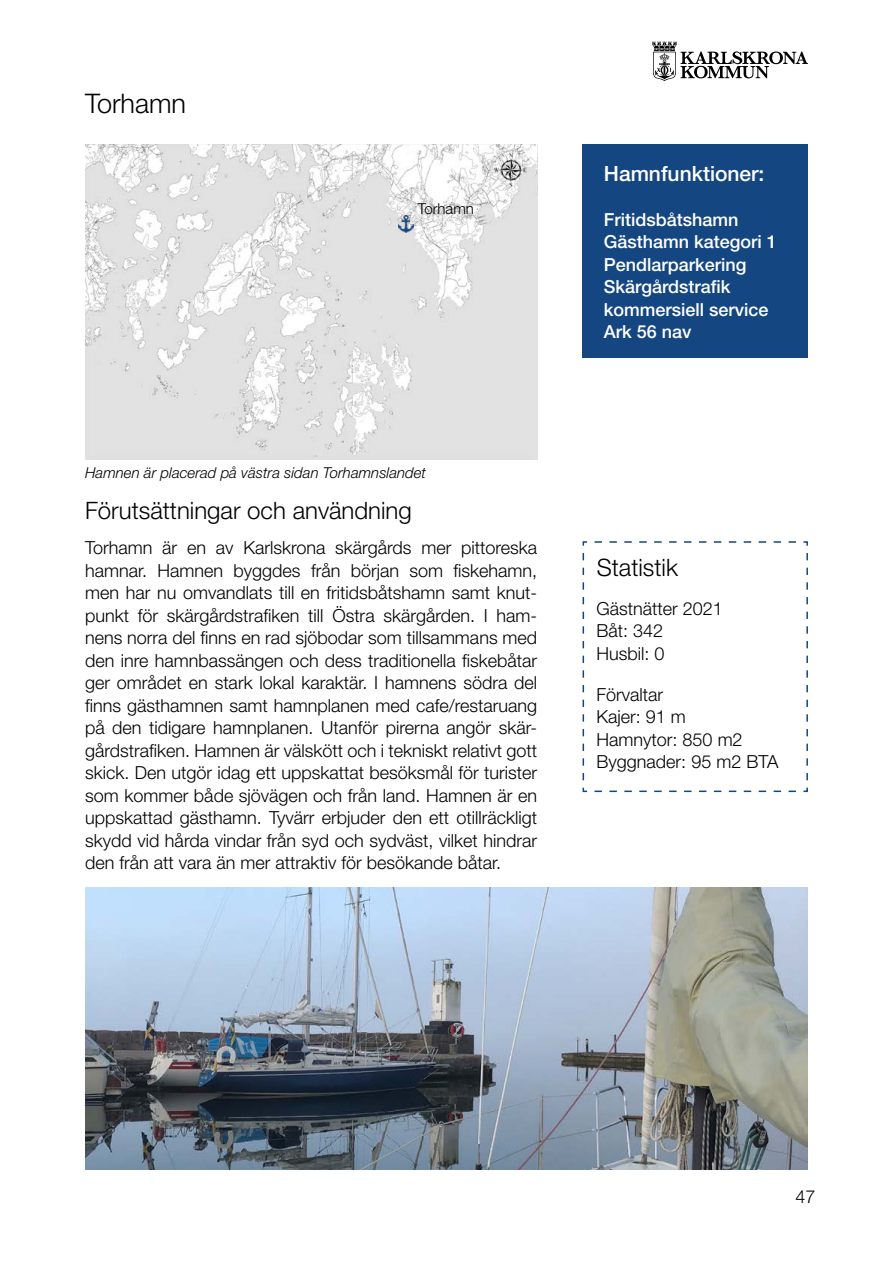
<style>
.page{position:relative;width:893px;height:1263px;background:#fff}
.page>*{position:absolute;margin:0;border:0;box-sizing:border-box;transform-origin:0 0}
.t1{font:300 27px "Helvetica Neue LT Std";color:#000}
.t2{font:300 24px "Helvetica Neue LT Std";color:#000}
.t3{font:500 21px "Helvetica Neue LT Std";color:#fff}
.t4{font:300 18px/22.5px "Helvetica Neue LT Std";color:#000}
.t5{font:500 18px/22.5px "Helvetica Neue LT Std";color:#fff}
.t6{font:italic 300 15px "Helvetica Neue LT Std";color:#000}
.t7{font:300 15px "Helvetica Neue LT Std";color:#000}
</style>
<div class="page">
<svg style="left:652px;top:42px;width:156px;height:39px"></svg>
<img style="left:85px;top:145px;width:452px;height:314px">
<div style="left:583px;top:145px;width:225px;height:213px;background:#144681"></div>
<img style="left:399px;top:215px;width:14px;height:17px">
<svg style="left:582px;top:541px;width:226px;height:252px"></svg>
<img style="left:85px;top:888px;width:723px;height:281px">
<h1 class="t1" style="left:85px;top:87px;width:103px">Torhamn</h1>
<p class="t7" style="left:418px;top:200px;width:58px">Torhamn</p>
<p class="t6" style="left:85px;top:464px;width:342px">Hamnen är placerad på västra sidan Torhamnslandet</p>
<h2 class="t2" style="left:85px;top:496px;width:328px">Förutsättningar och användning</h2>
<p class="t4" style="left:85px;top:536px;width:454px;text-align:justify">Torhamn är en av Karlskrona skärgårds mer pittoreska hamnar. Hamnen byggdes från början som fiskehamn, men har nu omvandlats till en fritidsbåtshamn samt knut&shy;punkt för skärgårdstrafiken till Östra skärgården. I ham&shy;nens norra del finns en rad sjöbodar som tillsammans med den inre hamnbassängen och dess traditionella fiskebåtar ger området en stark lokal karaktär. I hamnens södra del finns gästhamnen samt hamnplanen med cafe/restaruang på den tidigare hamnplanen. Utanför pirerna angör skär&shy;gårdstrafiken. Hamnen är välskött och i tekniskt relativt gott skick. Den utgör idag ett uppskattat besöksmål för turister som kommer både sjövägen och från land. Hamnen är en uppskattad gästhamn. Tyvärr erbjuder den ett otillräckligt skydd vid hårda vindar från syd och sydväst, vilket hindrar den från att vara än mer attraktiv för besökande båtar.</p>
<p class="t3" style="left:604px;top:161px;width:162px">Hamnfunktioner:</p>
<p class="t5" style="left:604px;top:208px;width:175px">Fritidsbåtshamn<br>Gästhamn kategori 1<br>Pendlarparkering<br>Skärgårdstrafik kommersiell service<br>Ark 56 nav</p>
<h2 class="t2" style="left:597px;top:552px;width:83px">Statistik</h2>
<p class="t4" style="left:597px;top:597px;width:128px">Gästnätter 2021<br>Båt: 342<br>Husbil: 0</p>
<p class="t4" style="left:597px;top:683px;width:183px">Förvaltar<br>Kajer: 91 m<br>Hamnytor: 850 m2<br>Byggnader: 95 m2 BTA</p>
<p class="t4" style="left:796px;top:1185px;width:22px">47</p>
</div>
